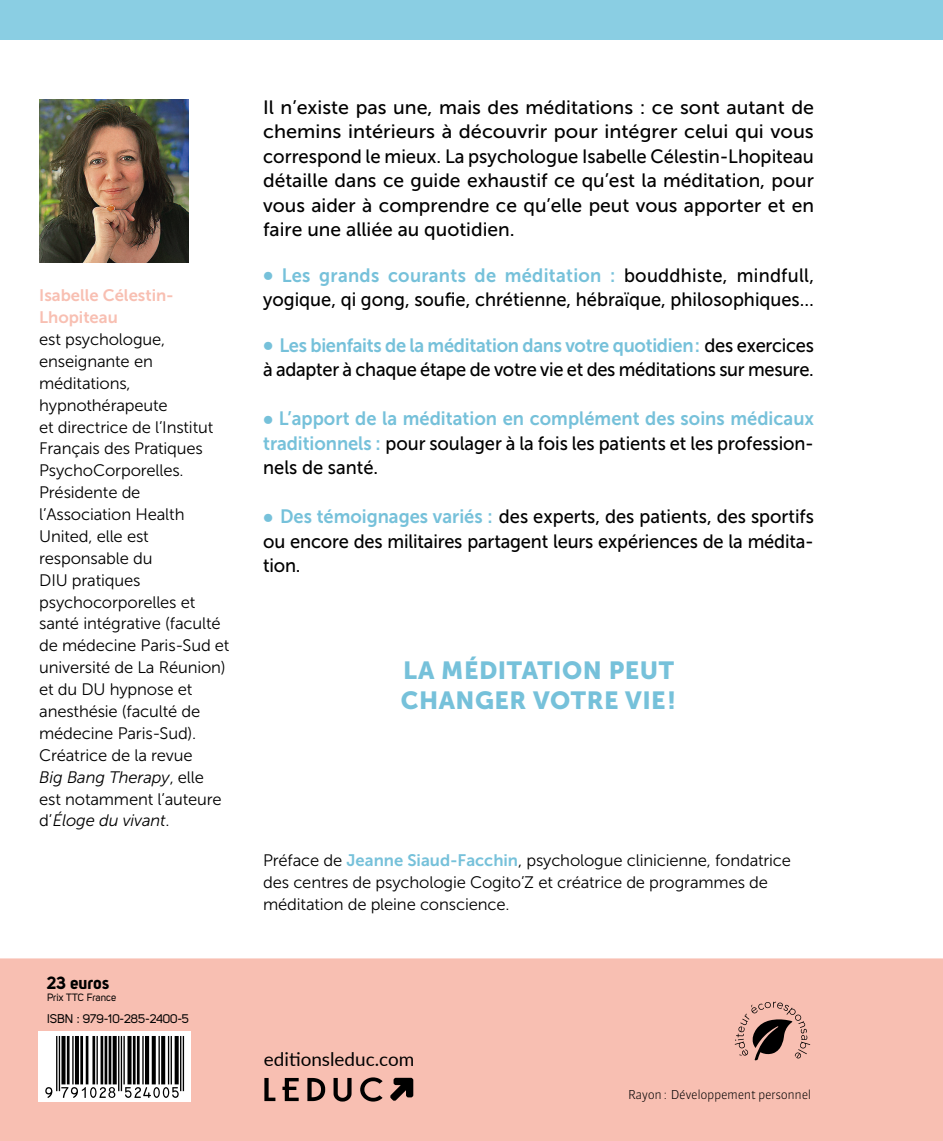
<style>
.page{position:relative;width:943px;height:1141px;background:#fff}
.page>*{position:absolute;margin:0;border:0;box-sizing:border-box;transform-origin:0 0}
.t1{font:24.68px/30.4px "Museo Sans 900";letter-spacing:.02em;color:#76c1da}
.t2{font:19.25px/24.5px "Museo Sans 500";letter-spacing:-.005em;color:#000;scale:.95 1}
.t3{font:19.25px/24.5px "Museo Sans 500";letter-spacing:-.005em;color:#000;text-align:justify}
.t4{font:19.25px/24.5px "Museo Sans 700";color:#76c1da;text-align:justify;scale:.95 1}
.t5{font:18.9px "Lato";color:#000}
.t6{font:17.5px "Uni Sans Bold";color:#000}
.t7{font:16.62px/21.9px "Museo Sans 300";letter-spacing:-.01em;color:#000}
.t8{font:12.42px "Uni Sans Regular";color:#000}
.t9{font:300 12.25px "Sanuk";letter-spacing:-.03em;color:#000}
.t10{font:10.5px "Uni Sans Regular";color:#000}
.s1{font-family:"Museo Sans 700";color:#f8bfb2}
.s2{font-style:italic}
.s3{font-family:"Museo Sans 700";font-size:24.5px;color:#76c1da}
.s4{font-family:"Museo Sans 700";color:#76c1da}
.s5{font-size:24.5px}
.s6{font-family:"Museo Sans 500";color:#000}
</style>
<div class="page">
<div style="left:0;top:958px;width:943px;height:183px;background:#f8bfb2"></div>
<img style="left:40px;top:99px;width:149px;height:164px">
<svg style="left:734px;top:1002px;width:76px;height:58px;background:#b98e84"></svg>
<div style="left:0;top:0;width:943px;height:40px;background:#8acee3"></div>
<div style="left:38px;top:1031px;width:152px;height:71px;background:#fff"></div>
<svg style="left:264px;top:1078px;width:11px;height:23px"></svg>
<svg style="left:282px;top:1078px;width:17px;height:23px"></svg>
<svg style="left:307px;top:1078px;width:18px;height:23px"></svg>
<svg style="left:333px;top:1078px;width:18px;height:24px"></svg>
<svg style="left:360px;top:1077px;width:22px;height:25px"></svg>
<svg style="left:390px;top:1078px;width:23px;height:23px"></svg>
<p class="t7" style="left:39px;top:285px;width:192px"><span class="s1">Isabelle Célestin-<br>Lhopiteau<br></span>est psychologue, enseignante en méditations, hypnothérapeute<br>et directrice de l’Institut<br>Français des Pratiques<br>PsychoCorporelles.<br>Présidente de l’Association Health<br>United, elle est responsable du<br>DIU pratiques psychocorporelles et santé intégrative (faculté de médecine Paris-Sud et université de La Réunion) et du DU hypnose et anesthésie (faculté de médecine Paris-Sud).<br>Créatrice de la revue<br><span class="s2">Big Bang Therapy</span>, elle est notamment l’auteure d’<span class="s2">Éloge du vivant</span>.</p>
<p class="t6" style="left:47px;top:972px;width:64px">23 euros</p>
<p class="t10" style="left:47px;top:991px;width:71px">Prix TTC France</p>
<p class="t8" style="left:47px;top:1011px;width:144px">ISBN : 979-10-285-2400-5</p>
<p class="t3" style="left:263px;top:95px;width:552px">Il n’existe pas une, mais des méditations : ce sont autant de chemins intérieurs à découvrir pour intégrer celui qui vous correspond le mieux. La psychologue Isabelle Célestin-Lhopiteau détaille dans ce guide exhaustif ce qu’est la méditation, pour vous aider à comprendre ce qu’elle peut vous apporter et en faire une alliée au quotidien.</p>
<p class="t2" style="left:263px;top:263px;width:581px"><span class="s3">•</span> <span class="s4">Les grands courants de méditation :</span> bouddhiste, mindfull, yogique, qi gong, soufie, chrétienne, hébraïque, philosophiques…</p>
<p class="t2" style="left:263px;top:333px;width:581px"><span class="s3">•</span> <span class="s4">Les bienfaits de la méditation dans votre quotidien :</span> des exercices à adapter à chaque étape de votre vie et des méditations sur mesure.</p>
<p class="t4" style="left:263px;top:406px;width:581px"><span class="s5">•</span> L’apport de la méditation en complément des soins médicaux traditionnels : <span class="s6">pour soulager à la fois les patients et les profession&shy;nels de santé.</span></p>
<p class="t2" style="left:263px;top:504px;width:581px;text-align:justify"><span class="s3">•</span> <span class="s4">Des témoignages variés :</span> des experts, des patients, des sportifs ou encore des militaires partagent leurs expériences de la médita&shy;tion.</p>
<p class="t1" style="left:401px;top:655px;width:277px">LA MÉDITATION PEUT<br>CHANGER VOTRE VIE !</p>
<p class="t7" style="left:263px;top:849px;width:529px">Préface de <span class="s4">Jeanne Siaud-Facchin</span>, psychologue clinicienne, fondatrice des centres de psychologie Cogito’Z et créatrice de programmes de méditation de pleine conscience.</p>
<p class="t5" style="left:264px;top:1046px;width:152px">editionsleduc.com</p>
<p class="t9" style="left:628px;top:1087px;width:185px">Rayon : Développement personnel</p>
</div>
